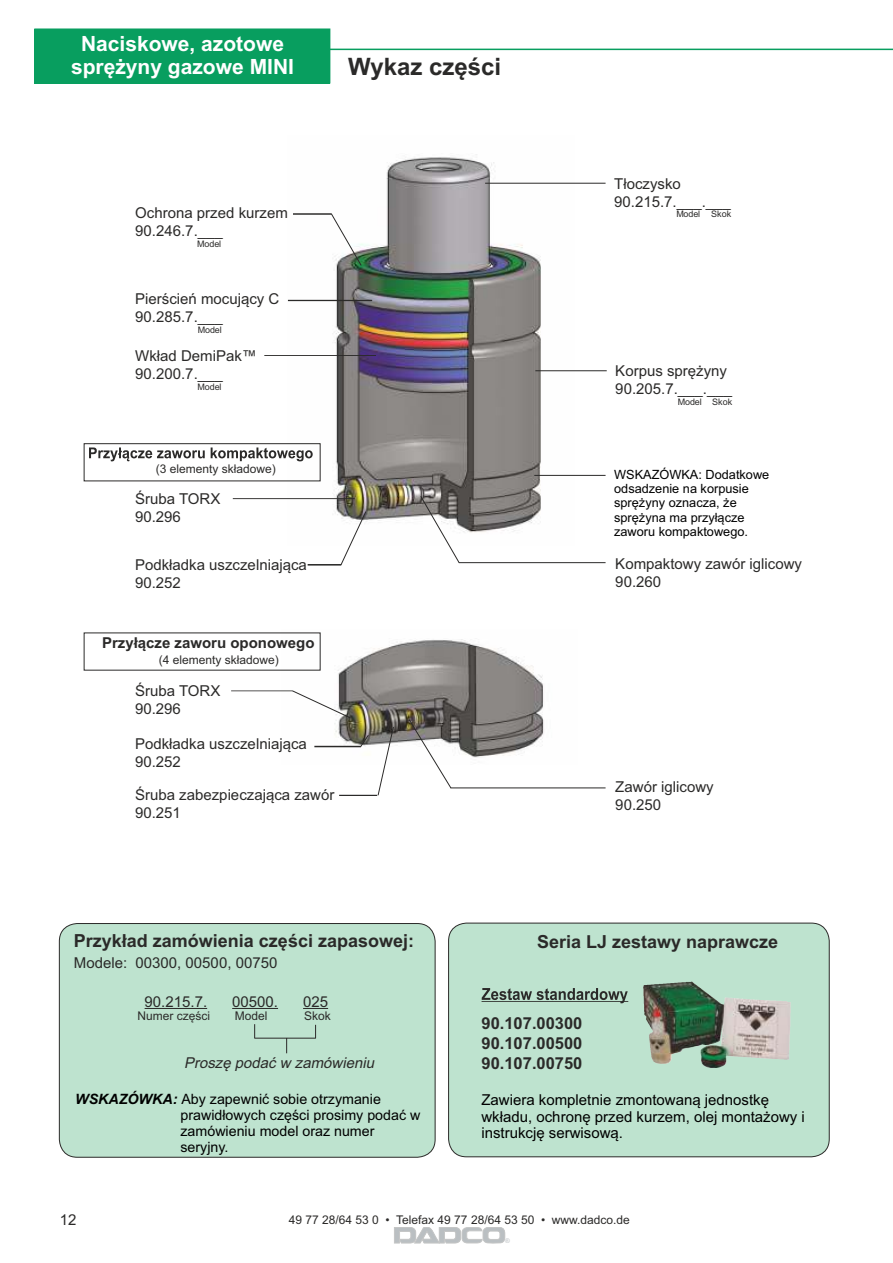
<style>
.page{position:relative;width:893px;height:1263px;background:#fff}
.page>*{position:absolute;margin:0;border:0;box-sizing:border-box;transform-origin:0 0}
.t1{font:700 24px "Arial";color:#2b2a29}
.t2{font:700 21px/23.4px "Arial";color:#fff;text-align:center}
.t3{font:700 18px "Arial";color:#2b2a29}
.t4{font:700 16.5px/19.8px "Arial";color:#2b2a29;text-align:justify}
.t5{font:15px/18px "Arial";color:#2b2a29}
.t6{font:15px/16.8px "Arial";color:#000}
.t7{font:700 15px "Arial";color:#2b2a29}
.t8{font:italic 15px "Arial";color:#2b2a29}
.t9{font:14.25px/15.9px "Arial";color:#000}
.t10{font:12.75px/14.2px "Arial";color:#000}
.t11{font:12px "Arial";color:#2b2a29}
.t12{font:9px "Arial";letter-spacing:-.01em;color:#2b2a29}
.t13{font:6.45px "Arial";color:#babfc2}
.s1{font-weight:700;font-style:italic}
</style>
<div class="page">
<div style="left:35px;top:29px;width:295px;height:54px;background:#089e5f"></div>
<svg style="left:394px;top:1227px;width:111px;height:16px"></svg>
<hr style="left:320px;top:49px;width:573px;height:1px;background:#089e5f">
<div style="left:448px;top:923px;width:382px;height:234px;background:#bee3cf"></div>
<svg style="left:482px;top:988px;width:146px;height:15px"></svg>
<img style="left:643px;top:982px;width:148px;height:82px">
<div style="left:59px;top:923px;width:376px;height:234px;background:#bee3cf"></div>
<hr style="left:145px;top:1008px;width:62px;height:1px;background:#2b2a29">
<hr style="left:232px;top:1008px;width:46px;height:1px;background:#2b2a29">
<svg style="left:303px;top:1008px;width:25px;height:1px"></svg>
<svg style="left:254px;top:1024px;width:1px;height:14px"></svg>
<hr style="left:255px;top:1038px;width:61px;height:1px;background:#2b2a29">
<svg style="left:315px;top:1025px;width:1px;height:13px"></svg>
<svg style="left:286px;top:1039px;width:1px;height:14px"></svg>
<img style="left:281px;top:632px;width:263px;height:126px">
<img style="left:288px;top:154px;width:287px;height:379px">
<svg style="left:89px;top:447px;width:224px;height:14px"></svg>
<hr style="left:485px;top:183px;width:121px;height:1px;background:#2b2a29">
<hr style="left:535px;top:370px;width:72px;height:1px;background:#2b2a29">
<svg style="left:330px;top:213px;width:32px;height:53px"></svg>
<hr style="left:293px;top:214px;width:39px;height:1px;background:#2b2a29">
<hr style="left:288px;top:300px;width:84px;height:1px;background:#2b2a29">
<hr style="left:264px;top:355px;width:112px;height:1px;background:#2b2a29">
<hr style="left:233px;top:498px;width:122px;height:1px;background:#2b2a29">
<hr style="left:308px;top:564px;width:33px;height:1px;background:#2b2a29">
<hr style="left:459px;top:562px;width:147px;height:1px;background:#2b2a29">
<svg style="left:340px;top:511px;width:27px;height:55px"></svg>
<svg style="left:420px;top:495px;width:40px;height:69px"></svg>
<hr style="left:231px;top:690px;width:62px;height:1px;background:#2b2a29">
<svg style="left:291px;top:690px;width:60px;height:29px"></svg>
<hr style="left:314px;top:746px;width:47px;height:1px;background:#2b2a29">
<svg style="left:377px;top:726px;width:17px;height:70px"></svg>
<hr style="left:339px;top:795px;width:38px;height:1px;background:#2b2a29">
<svg style="left:408px;top:719px;width:44px;height:70px"></svg>
<hr style="left:451px;top:787px;width:155px;height:1px;background:#2b2a29">
<hr style="left:534px;top:475px;width:72px;height:1px;background:#2b2a29">
<div style="left:84px;top:443px;width:236px;height:38px;border:1px solid #2b2a29"></div>
<svg style="left:359px;top:734px;width:10px;height:14px"></svg>
<h2 class="t2" style="left:71px;top:33px;width:224px">Naciskowe, azotowe sprężyny gazowe MINI</h2>
<h1 class="t1" style="left:348px;top:58px;width:154px">Wykaz części</h1>
<p class="t5" style="left:135px;top:205px;width:154px">Ochrona przed kurzem</p>
<p class="t5" style="left:135px;top:223px;width:89px">90.246.7.___</p>
<p class="t12" style="left:197px;top:240px;width:25px">Model</p>
<p class="t5" style="left:135px;top:291px;width:146px">Pierścień mocujący C<br>90.285.7.___</p>
<p class="t12" style="left:198px;top:326px;width:25px">Model</p>
<p class="t5" style="left:135px;top:348px;width:123px">Wkład DemiPak™<br>90.200.7.___</p>
<p class="t12" style="left:198px;top:384px;width:25px">Model</p>
<p class="t11" style="left:156px;top:464px;width:122px">(3 elementy składowe)</p>
<p class="t5" style="left:135px;top:491px;width:87px">Śruba TORX<br>90.296</p>
<p class="t5" style="left:135px;top:557px;width:173px">Podkładka uszczelniająca<br>90.252</p>
<p class="t7" style="left:102px;top:637px;width:214px">Przyłącze zaworu oponowego</p>
<p class="t11" style="left:159px;top:655px;width:122px">(4 elementy składowe)</p>
<p class="t5" style="left:135px;top:683px;width:87px">Śruba TORX<br>90.296</p>
<p class="t5" style="left:135px;top:736px;width:173px">Podkładka uszczelniająca</p>
<p class="t5" style="left:135px;top:754px;width:47px">90.252</p>
<p class="t5" style="left:135px;top:787px;width:201px">Śruba zabezpieczająca zawór<br>90.251</p>
<p class="t5" style="left:614px;top:176px;width:118px">Tłoczysko<br>90.215.7.___.___</p>
<p class="t12" style="left:711px;top:211px;width:22px">Skok</p>
<p class="t12" style="left:676px;top:211px;width:25px">Model</p>
<p class="t5" style="left:615px;top:363px;width:113px">Korpus sprężyny</p>
<p class="t5" style="left:615px;top:381px;width:118px">90.205.7.___.___</p>
<p class="t12" style="left:712px;top:398px;width:22px">Skok</p>
<p class="t12" style="left:678px;top:398px;width:25px">Model</p>
<p class="t10" style="left:614px;top:468px;width:157px">WSKAZÓWKA: Dodatkowe odsadzenie na korpusie sprężyny oznacza, że sprężyna ma przyłącze zaworu kompaktowego.</p>
<p class="t5" style="left:615px;top:556px;width:188px">Kompaktowy zawór iglicowy</p>
<p class="t5" style="left:615px;top:574px;width:47px">90.260</p>
<p class="t5" style="left:615px;top:779px;width:100px">Zawór iglicowy<br>90.250</p>
<p class="t3" style="left:74px;top:934px;width:342px">Przykład zamówienia części zapasowej:</p>
<p class="t5" style="left:74px;top:955px;width:205px">Modele: 00300, 00500, 00750</p>
<p class="t3" style="left:537px;top:935px;width:243px">Seria LJ zestawy naprawcze</p>
<p class="t5" style="left:145px;top:994px;width:64px">90.215.7.</p>
<p class="t5" style="left:232px;top:994px;width:47px">00500.</p>
<p class="t5" style="left:303px;top:994px;width:27px">025</p>
<p class="t11" style="left:137px;top:1011px;width:74px">Numer części</p>
<p class="t11" style="left:235px;top:1011px;width:34px">Model</p>
<p class="t11" style="left:304px;top:1011px;width:28px">Skok</p>
<p class="t8" style="left:184px;top:1057px;width:194px">Proszę podać w zamówieniu</p>
<p class="t4" style="left:482px;top:1015px;width:102px">90.107.00300<br>90.107.00500<br>90.107.00750</p>
<p class="t9" style="left:180px;top:1092px;width:241px;text-indent:-105px"><span class="s1">WSKAZÓWKA:</span> Aby zapewnić sobie otrzymanie prawidłowych części prosimy podać w zamówieniu model oraz numer seryjny.</p>
<p class="t6" style="left:481px;top:1092px;width:325px">Zawiera kompletnie zmontowaną jednostkę wkładu, ochronę przed kurzem, olej montażowy i instrukcję serwisową.</p>
<p class="t5" style="left:60px;top:1212px;width:18px">12</p>
<p class="t11" style="left:289px;top:1215px;width:343px">49 77 28/64 53 0 • Telefax 49 77 28/64 53 50 • www.dadco.de</p>
<p class="t13" style="left:505px;top:1238px;width:6px">®</p>
</div>
